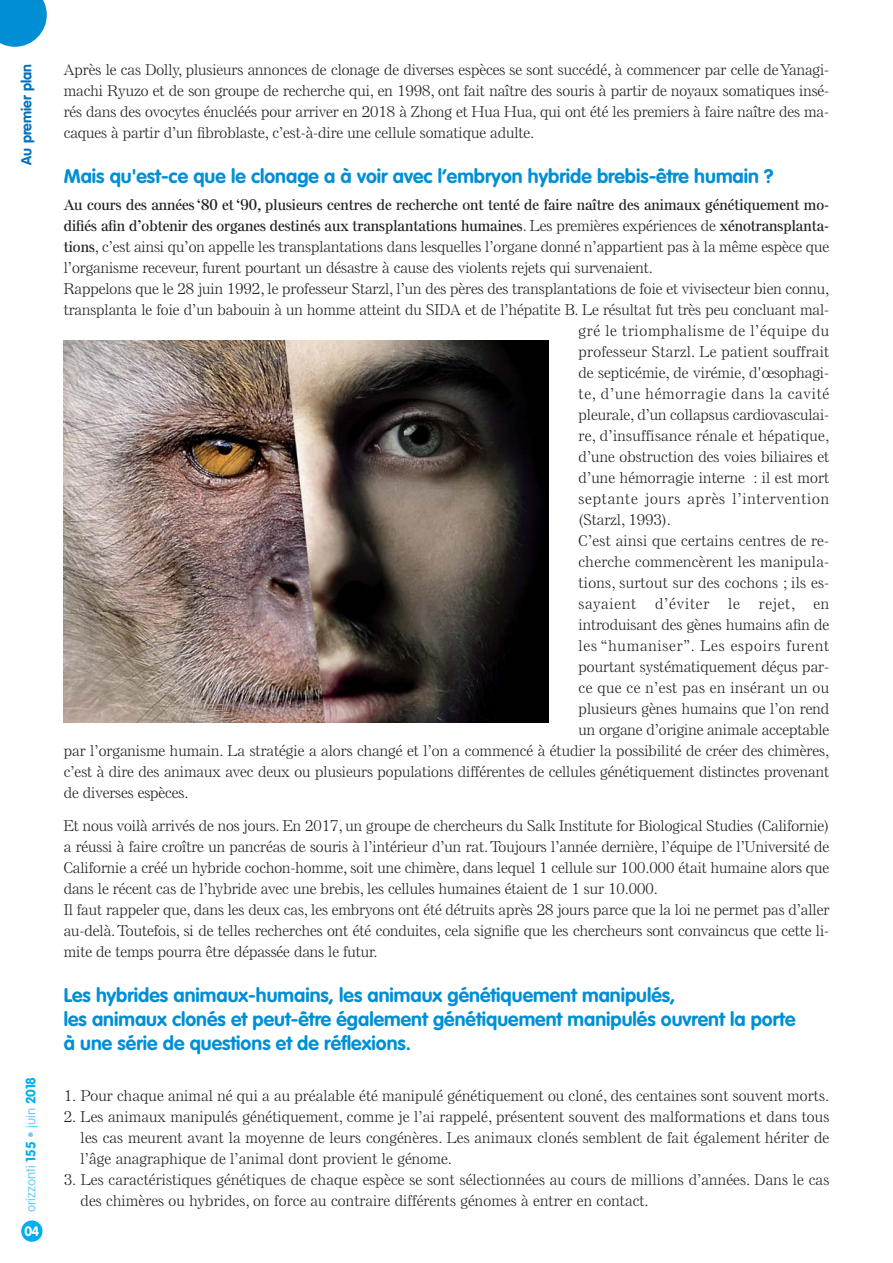
<style>
.page{position:relative;width:893px;height:1263px;background:#fff}
.page>*{position:absolute;margin:0;border:0;box-sizing:border-box;transform-origin:0 0}
.t1{font:700 19.5px/24px "VAG Rounded";color:#008fd4}
.t2{font:300 15px/21px "Else NPL";color:#231f20;text-align:justify}
.t3{font:600 15px "Else NPL";color:#231f20}
.t4{font:300 15px "Else NPL";letter-spacing:.02em;color:#231f20}
.t5{font:300 15px "Else NPL";letter-spacing:.055em;color:#231f20}
.t6{font:300 15px "Else NPL";letter-spacing:.025em;color:#231f20}
.t7{font:300 15px "Else NPL";letter-spacing:.05em;color:#231f20}
.t8{font:300 15px "Else NPL";letter-spacing:.03em;color:#231f20}
.t9{font:700 14.25px "VAG Rounded";color:#0071bc}
.t10{font:300 13.5px "VAG Rounded";color:#6dcff6}
.t11{font:700 13.5px "VAG Rounded";color:#fff}
.s1{font-size:13.5px;color:#fff}
.s2{font-weight:700;color:#00aeef}
.s3{font-weight:300}
.s4{font-weight:600}
</style>
<div class="page">
<svg style="left:0;top:0;width:47px;height:47px;background:#1f9dd9"></svg>
<div style="left:21px;top:1220px;width:21px;height:22px;background:#00aeef;border-radius:50%"></div>
<img style="left:64px;top:340px;width:485px;height:383px">
<p class="t9" style="left:21px;top:165px;width:116px;rotate:-90deg">Au premier plan<span class="s1">02</span></p>
<p class="t10" style="left:25px;top:1212px;width:137px;rotate:-90deg">orizzonti <span class="s2">155</span> • juin <span class="s2">2018</span></p>
<p class="t11" style="left:25px;top:1225px;width:16px">04</p>
<p class="t2" style="left:64px;top:60px;width:767px">Après le cas Dolly, plusieurs annonces de clonage de diverses espèces se sont succédé, à commencer par celle de Yanagi&shy;machi Ryuzo et de son groupe de recherche qui, en 1998, ont fait naître des souris à partir de noyaux somatiques insé&shy;rés dans des ovocytes énucléés pour arriver en 2018 à Zhong et Hua Hua, qui ont été les premiers à faire naître des ma&shy;caques à partir d’un fibroblaste, c’est-à-dire une cellule somatique adulte.</p>
<h1 class="t1" style="left:64px;top:166px;width:711px">Mais qu'est-ce que le clonage a à voir avec l’embryon hybride brebis-être humain ?</h1>
<p class="t3" style="left:64px;top:199px;width:767px">Au cours des années ‘80 et ‘90, plusieurs centres de recherche ont tenté de faire naître des animaux génétiquement mo-</p>
<p class="t3" style="left:64px;top:220px;width:767px">difiés afin d’obtenir des organes destinés aux transplantations humaines<span class="s3">. Les premières expériences de</span> xénotransplanta-</p>
<p class="t2" style="left:64px;top:237px;width:767px"><span class="s4">tions</span>, c’est ainsi qu’on appelle les transplantations dans lesquelles l’organe donné n’appartient pas à la même espèce que</p>
<p class="t2" style="left:64px;top:258px;width:591px">l’organisme receveur, furent pourtant un désastre à cause des violents rejets qui survenaient.</p>
<p class="t2" style="left:64px;top:279px;width:767px">Rappelons que le 28 juin 1992, le professeur Starzl, l’un des pères des transplantations de foie et vivisecteur bien connu,</p>
<p class="t2" style="left:64px;top:300px;width:767px">transplanta le foie d’un babouin à un homme atteint du SIDA et de l’hépatite B. Le résultat fut très peu concluant mal-</p>
<p class="t7" style="left:579px;top:325px;width:252px">gré le triomphalisme de l’équipe du</p>
<p class="t4" style="left:579px;top:346px;width:252px">professeur Starzl. Le patient souffrait</p>
<p class="t2" style="left:579px;top:363px;width:252px">de septicémie, de virémie, d'œsophagi-</p>
<p class="t5" style="left:579px;top:388px;width:252px">te, d’une hémorragie dans la cavité</p>
<p class="t2" style="left:579px;top:405px;width:252px">pleurale, d’un collapsus cardiovasculai-</p>
<p class="t4" style="left:579px;top:430px;width:252px">re, d’insuffisance rénale et hépatique,</p>
<p class="t2" style="left:579px;top:447px;width:252px">d’une obstruction des voies biliaires et</p>
<p class="t2" style="left:579px;top:468px;width:252px">d’une hémorragie interne : il est mort</p>
<p class="t5" style="left:579px;top:493px;width:252px">septante jours après l’intervention</p>
<p class="t2" style="left:579px;top:510px;width:94px">(Starzl, 1993).</p>
<p class="t6" style="left:579px;top:535px;width:252px">C’est ainsi que certains centres de re-</p>
<p class="t6" style="left:579px;top:556px;width:252px">cherche commencèrent les manipula-</p>
<p class="t4" style="left:579px;top:577px;width:252px">tions, surtout sur des cochons ; ils es-</p>
<p class="t5" style="left:579px;top:598px;width:59px">sayaient</p>
<p class="t2" style="left:655px;top:594px;width:56px">d’éviter</p>
<p class="t2" style="left:728px;top:594px;width:13px">le</p>
<p class="t2" style="left:759px;top:594px;width:72px">rejet, en</p>
<p class="t2" style="left:579px;top:615px;width:252px">introduisant des gènes humains afin de</p>
<p class="t5" style="left:579px;top:640px;width:252px">les “humaniser”. Les espoirs furent</p>
<p class="t2" style="left:579px;top:657px;width:252px">pourtant systématiquement déçus par-</p>
<p class="t8" style="left:579px;top:682px;width:252px">ce que ce n’est pas en insérant un ou</p>
<p class="t2" style="left:579px;top:699px;width:252px">plusieurs gènes humains que l’on rend</p>
<p class="t2" style="left:579px;top:720px;width:252px">un organe d’origine animale acceptable</p>
<p class="t2" style="left:64px;top:741px;width:767px">par l’organisme humain. La stratégie a alors changé et l’on a commencé à étudier la possibilité de créer des chimères,</p>
<p class="t2" style="left:64px;top:762px;width:767px">c’est à dire des animaux avec deux ou plusieurs populations différentes de cellules génétiquement distinctes provenant</p>
<p class="t2" style="left:64px;top:783px;width:126px">de diverses espèces.</p>
<p class="t2" style="left:64px;top:816px;width:767px;text-align:left">Et nous voilà arrivés de nos jours. En 2017, un groupe de chercheurs du Salk Institute for Biological Studies (Californie) a réussi à faire croître un pancréas de souris à l’intérieur d’un rat. Toujours l’année dernière, l’équipe de l’Université de Californie a créé un hybride cochon-homme, soit une chimère, dans lequel 1 cellule sur 100.000 était humaine alors que dans le récent cas de l’hybride avec une brebis, les cellules humaines étaient de 1 sur 10.000.<br>Il faut rappeler que, dans les deux cas, les embryons ont été détruits après 28 jours parce que la loi ne permet pas d’aller au-delà. Toutefois, si de telles recherches ont été conduites, cela signifie que les chercheurs sont convaincus que cette li&shy;mite de temps pourra être dépassée dans le futur.</p>
<h1 class="t1" style="left:64px;top:985px;width:733px">Les hybrides animaux-humains, les animaux génétiquement manipulés,<br>les animaux clonés et peut-être également génétiquement manipulés ouvrent la porte à une série de questions et de réflexions.</h1>
<p class="t2" style="left:64px;top:1086px;width:767px">1. Pour chaque animal né qui a au préalable été manipulé génétiquement ou cloné, des centaines sont souvent morts.</p>
<p class="t2" style="left:81px;top:1107px;width:750px;text-indent:-17px">2. Les animaux manipulés génétiquement, comme je l’ai rappelé, présentent souvent des malformations et dans tous les cas meurent avant la moyenne de leurs congénères. Les animaux clonés semblent de fait également hériter de l’âge anagraphique de l’animal dont provient le génome.</p>
<p class="t2" style="left:81px;top:1170px;width:750px;text-indent:-17px">3. Les caractéristiques génétiques de chaque espèce se sont sélectionnées au cours de millions d’années. Dans le cas des chimères ou hybrides, on force au contraire différents génomes à entrer en contact.</p>
</div>
